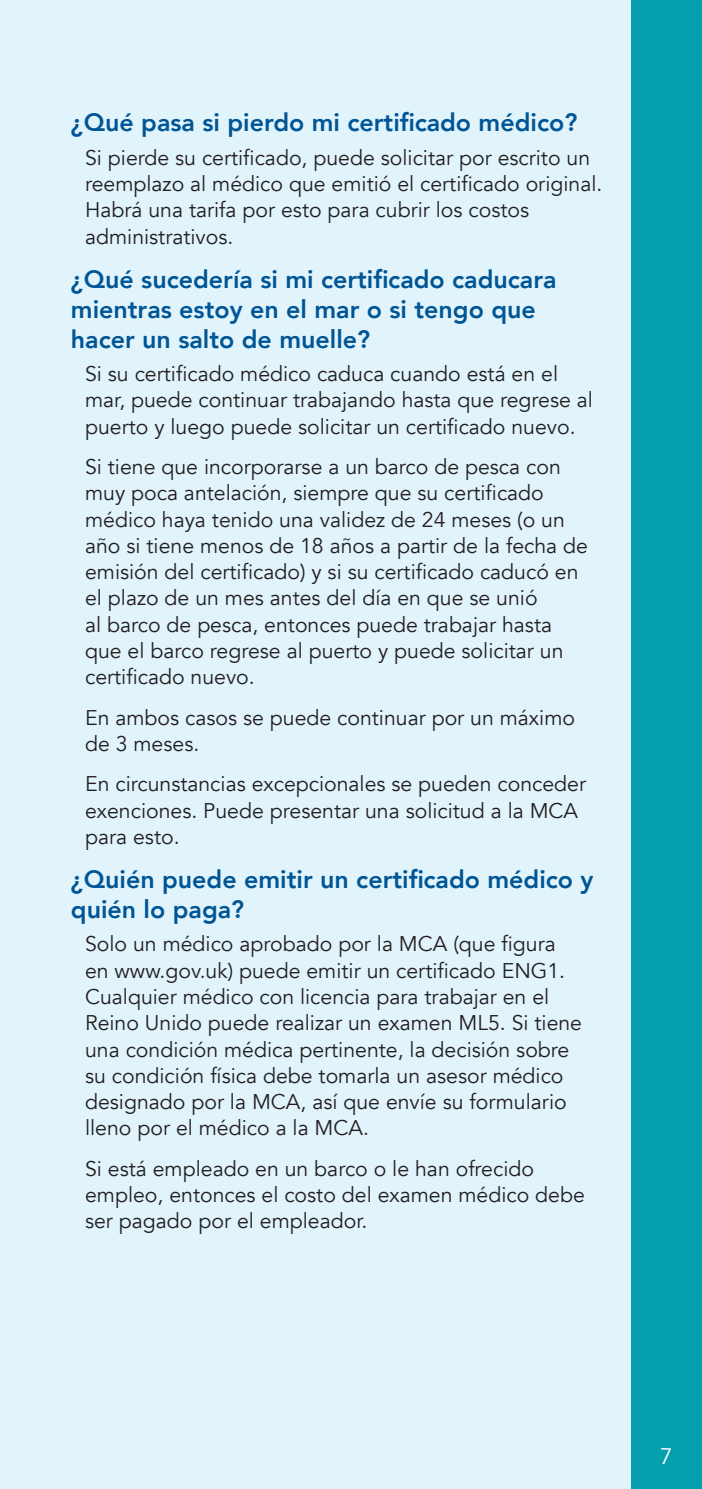
<style>
.page{position:relative;width:702px;height:1489px;background:#fff}
.page>*{position:absolute;margin:0;border:0;box-sizing:border-box;transform-origin:0 0}
.t1{font:800 25px/30px "Avenir";color:#005595}
.t2{font:22.5px "Avenir";color:#fff}
.t3{font:21.25px/26.2px "Avenir";color:#231f20}
</style>
<div class="page">
<div style="left:0;top:0;width:702px;height:1488px;background:#e1f4fc"></div>
<div style="left:631px;top:0;width:71px;height:1488px;background:#069fae"></div>
<p class="t1" style="left:71px;top:108px;width:508px">¿Qué pasa si pierdo mi certificado médico?</p>
<p class="t3" style="left:85px;top:145px;width:519px">Si pierde su certificado, puede solicitar por escrito un reemplazo al médico que emitió el certificado original.<br>Habrá una tarifa por esto para cubrir los costos administrativos.</p>
<p class="t1" style="left:71px;top:264px;width:487px">¿Qué sucedería si mi certificado caducara mientras estoy en el mar o si tengo que hacer un salto de muelle?</p>
<p class="t3" style="left:85px;top:361px;width:509px">Si su certificado médico caduca cuando está en el mar, puede continuar trabajando hasta que regrese al puerto y luego puede solicitar un certificado nuevo.</p>
<p class="t3" style="left:85px;top:454px;width:504px">Si tiene que incorporarse a un barco de pesca con muy poca antelación, siempre que su certificado médico haya tenido una validez de 24 meses (o un año si tiene menos de 18 años a partir de la fecha de emisión del certificado) y si su certificado caducó en el plazo de un mes antes del día en que se unió<br>al barco de pesca, entonces puede trabajar hasta que el barco regrese al puerto y puede solicitar un certificado nuevo.</p>
<p class="t3" style="left:85px;top:704px;width:491px">En ambos casos se puede continuar por un máximo de 3 meses.</p>
<p class="t3" style="left:85px;top:771px;width:502px">En circunstancias excepcionales se pueden conceder exenciones. Puede presentar una solicitud a la MCA para esto.</p>
<p class="t1" style="left:71px;top:864px;width:524px">¿Quién puede emitir un certificado médico y quién lo paga?</p>
<p class="t3" style="left:85px;top:931px;width:498px">Solo un médico aprobado por la MCA (que figura en www.gov.uk) puede emitir un certificado ENG1.<br>Cualquier médico con licencia para trabajar en el Reino Unido puede realizar un examen ML5. Si tiene una condición médica pertinente, la decisión sobre su condición física debe tomarla un asesor médico designado por la MCA, así que envíe su formulario lleno por el médico a la MCA.</p>
<p class="t3" style="left:85px;top:1155px;width:501px">Si está empleado en un barco o le han ofrecido empleo, entonces el costo del examen médico debe ser pagado por el empleador.</p>
<p class="t2" style="left:660px;top:1442px;width:14px">7</p>
</div>
